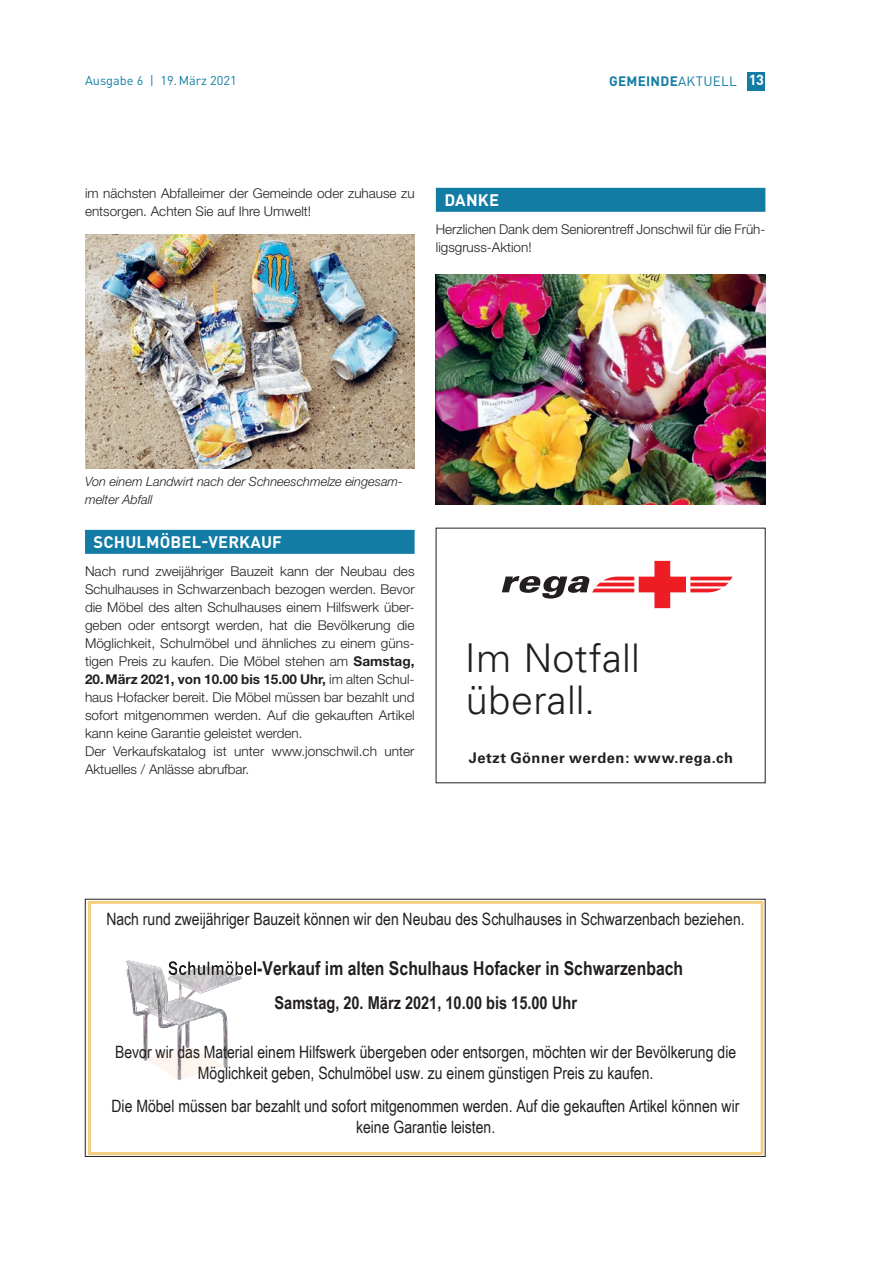
<style>
.page{position:relative;width:893px;height:1263px;background:#fff}
.page>*{position:absolute;margin:0;border:0;box-sizing:border-box;transform-origin:0 0}
.t1{font:300 39.6px/41.8px "Univers";letter-spacing:.01em;color:#231f20}
.t2{font:700 19.2px "Arial Narrow";color:#231f20}
.t3{font:700 17.7px "Arial Narrow";color:#231f20}
.t4{font:16.95px/20.9px "Arial Narrow";color:#231f20;text-align:center}
.t5{font:700 16.5px "DIN Pro";letter-spacing:.01em;color:#fff}
.t6{font:700 14.7px "Univers";letter-spacing:.035em;color:#231f20}
.t7{font:300 13.5px/18px "Helvetica Neue LT Std";color:#231f20}
.t8{font:700 13.5px "DIN Pro";letter-spacing:.02em;color:#137ca4}
.t9{font:italic 300 12.75px/18px "Helvetica Neue LT Std";color:#231f20}
.t10{font:12.75px "DIN Pro";color:#137ca4}
.s1{font-weight:400}
.s2{font-size:14.4px;color:#fff}
.s3{font-weight:700}
</style>
<div class="page">
<div style="left:85px;top:530px;width:330px;height:24px;background:#137ca4"></div>
<div style="left:436px;top:188px;width:329px;height:24px;background:#137ca4"></div>
<img style="left:85px;top:234px;width:330px;height:234px">
<svg style="left:88px;top:901px;width:675px;height:254px"></svg>
<svg style="left:168px;top:961px;width:88px;height:14px"></svg>
<div style="left:85px;top:899px;width:680px;height:258px;border:1px solid #231f20"></div>
<svg style="left:502px;top:561px;width:230px;height:47px"></svg>
<img style="left:436px;top:274px;width:329px;height:230px">
<div style="left:747px;top:72px;width:18px;height:18px;background:#137ca4"></div>
<p class="t10" style="left:85px;top:72px;width:153px">Ausgabe 6 | 19.März 2021</p>
<p class="t8" style="left:609px;top:71px;width:156px">GEMEINDE<span class="s1">AKTUELL</span> <span class="s2">13</span></p>
<p class="t7" style="left:85px;top:184px;width:331px">im nächsten Abfalleimer der Gemeinde oder zuhause zu entsorgen. Achten Sie auf Ihre Umwelt!</p>
<p class="t5" style="left:444px;top:189px;width:56px">DANKE</p>
<p class="t7" style="left:436px;top:220px;width:331px">Herzlichen Dank dem Seniorentreff Jonschwil für die Früh&shy;ligsgruss-Aktion!</p>
<p class="t9" style="left:85px;top:472px;width:319px">Von einem Landwirt nach der Schneeschmelze eingesam&shy;melter Abfall</p>
<p class="t5" style="left:94px;top:531px;width:190px">SCHULMÖBEL-VERKAUF</p>
<p class="t7" style="left:85px;top:562px;width:331px">Nach rund zweijähriger Bauzeit kann der Neubau des Schulhauses in Schwarzenbach bezogen werden. Bevor die Möbel des alten Schulhauses einem Hilfswerk über&shy;geben oder entsorgt werden, hat die Bevölkerung die Möglichkeit, Schulmöbel und ähnliches zu einem güns&shy;tigen Preis zu kaufen. Die Möbel stehen am <span class="s3">Samstag, 20.März 2021, von 10.00 bis 15.00 Uhr,</span> im alten Schul&shy;haus Hofacker bereit. Die Möbel müssen bar bezahlt und sofort mitgenommen werden. Auf die gekauften Artikel kann keine Garantie geleistet werden.<br>Der Verkaufskatalog ist unter www.jonschwil.ch unter Aktuelles / Anlässe abrufbar.</p>
<h1 class="t1" style="left:465px;top:637px;width:177px">Im Notfall überall.</h1>
<p class="t6" style="left:469px;top:749px;width:266px">Jetzt Gönner werden: www.rega.ch</p>
<h1 class="t1" style="left:466px;top:749px;width:131px">überall.</h1>
<p class="t4" style="left:106px;top:908px;width:640px">Nach rund zweijähriger Bauzeit können wir den Neubau des Schulhauses in Schwarzenbach beziehen.</p>
<h2 class="t2" style="left:257px;top:954px;width:427px">-Verkauf im alten Schulhaus Hofacker in Schwarzenbach</h2>
<h3 class="t3" style="left:274px;top:990px;width:304px">Samstag, 20. März 2021, 10.00 bis 15.00 Uhr</h3>
<p class="t4" style="left:115px;top:1041px;width:623px">Bevor wir das Material einem Hilfswerk übergeben oder entsorgen, möchten wir der Bevölkerung die<br>Möglichkeit geben, Schulmöbel usw. zu einem günstigen Preis zu kaufen.</p>
<p class="t4" style="left:111px;top:1095px;width:629px">Die Möbel müssen bar bezahlt und sofort mitgenommen werden. Auf die gekauften Artikel können wir keine Garantie leisten.</p>
<p class="t6" style="left:469px;top:909px;width:266px">Jetzt Gönner werden: www.rega.ch</p>
</div>
